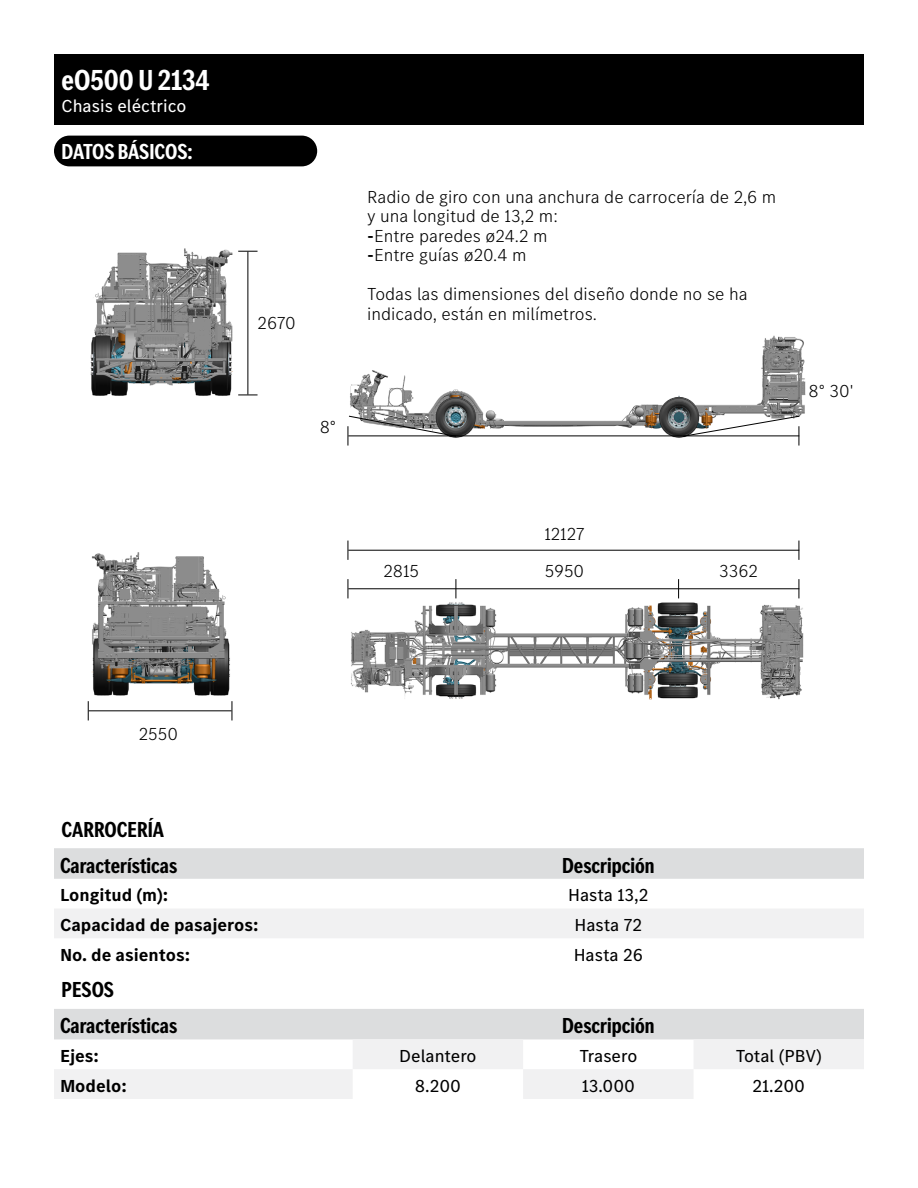
<style>
.page{position:relative;width:918px;height:1188px;background:#fff}
.page>*{position:absolute;margin:0;border:0;box-sizing:border-box;transform-origin:0 0}
.t1{font:700 condensed 30px "MB Corpo S Title";color:#fff}
.t2{font:700 condensed 22.5px "MB Corpo S Title";color:#000}
.t3{font:700 condensed 22.5px "MB Corpo S Title";letter-spacing:-.005em;color:#fff}
.t4{font:300 18px/19.5px "MB Corpo S Text";color:#000}
.t5{font:18px "MB Corpo S Text";color:#000}
.t6{font:700 18px "MB Corpo S Text";color:#000}
.P1{font:18px "MB Corpo S Text";color:#fff}
.s1{font-weight:700}
</style>
<div class="page">
<div style="left:54px;top:54px;width:810px;height:71px;background:#000"></div>
<img style="left:90px;top:248px;width:143px;height:148px">
<hr style="left:248px;top:252px;width:1px;height:143px;background:#000">
<svg style="left:238px;top:251px;width:20px;height:1px"></svg>
<svg style="left:238px;top:395px;width:20px;height:1px"></svg>
<img style="left:91px;top:552px;width:139px;height:144px">
<hr style="left:89px;top:710px;width:143px;height:1px;background:#000">
<svg style="left:232px;top:701px;width:1px;height:19px"></svg>
<svg style="left:88px;top:701px;width:1px;height:19px"></svg>
<img style="left:350px;top:335px;width:456px;height:103px">
<img style="left:351px;top:602px;width:453px;height:98px">
<hr style="left:348px;top:588px;width:451px;height:1px;background:#000">
<svg style="left:799px;top:579px;width:1px;height:19px"></svg>
<svg style="left:678px;top:579px;width:1px;height:19px"></svg>
<svg style="left:456px;top:579px;width:1px;height:19px"></svg>
<svg style="left:348px;top:579px;width:1px;height:19px"></svg>
<hr style="left:348px;top:550px;width:451px;height:1px;background:#000">
<svg style="left:799px;top:541px;width:1px;height:19px"></svg>
<svg style="left:348px;top:541px;width:1px;height:19px"></svg>
<hr style="left:348px;top:436px;width:451px;height:1px;background:#000">
<svg style="left:682px;top:415px;width:118px;height:31px"></svg>
<svg style="left:348px;top:415px;width:109px;height:31px"></svg>
<div style="left:54px;top:136px;width:263px;height:30px;background:#000;border-radius:15px"></div>
<div style="left:54px;top:848px;width:810px;height:31px;background:#dcddde"></div>
<div style="left:54px;top:909px;width:810px;height:29px;background:#f1f1f2"></div>
<div style="left:54px;top:1009px;width:810px;height:30px;background:#dcddde"></div>
<svg style="left:54px;top:1039px;width:810px;height:60px;fill:#f2f2f3"></svg>
<h1 class="t1" style="left:62px;top:60px;width:150px">eO500 U 2134</h1>
<p class="P1" style="left:62px;top:94px;width:126px">Chasis eléctrico</p>
<h2 class="t3" style="left:62px;top:137px;width:133px">DATOS BÁSICOS:</h2>
<p class="t4" style="left:258px;top:313px;width:40px">2670</p>
<p class="t4" style="left:367px;top:186px;width:411px">Radio de giro con una anchura de carrocería de 2,6 m y una longitud de 13,2 m:<br><span class="s1">-</span>Entre paredes ø24.2 m<br><span class="s1">-</span>Entre guías ø20.4 m</p>
<p class="t4" style="left:367px;top:283px;width:382px">Todas las dimensiones del diseño donde no se ha indicado, están en milímetros.</p>
<p class="t4" style="left:320px;top:417px;width:18px">8°</p>
<p class="t4" style="left:809px;top:380px;width:46px">8° 30'</p>
<p class="t4" style="left:544px;top:523px;width:42px">12127</p>
<p class="t4" style="left:383px;top:561px;width:37px">2815</p>
<p class="t4" style="left:545px;top:561px;width:41px">5950</p>
<p class="t4" style="left:719px;top:561px;width:40px">3362</p>
<p class="t4" style="left:139px;top:724px;width:41px">2550</p>
<p class="t2" style="left:62px;top:814px;width:104px">CARROCERÍA</p>
<p class="t2" style="left:60px;top:850px;width:119px">Características</p>
<p class="t2" style="left:562px;top:850px;width:94px">Descripción</p>
<p class="t6" style="left:60px;top:883px;width:110px">Longitud (m):</p>
<p class="t5" style="left:568px;top:883px;width:82px">Hasta 13,2</p>
<p class="t6" style="left:60px;top:913px;width:200px">Capacidad de pasajeros:</p>
<p class="t5" style="left:575px;top:913px;width:69px">Hasta 72</p>
<p class="t6" style="left:60px;top:943px;width:132px">No. de asientos:</p>
<p class="t5" style="left:574px;top:943px;width:71px">Hasta 26</p>
<p class="t2" style="left:62px;top:975px;width:54px">PESOS</p>
<p class="t2" style="left:60px;top:1011px;width:119px">Características</p>
<p class="t2" style="left:562px;top:1011px;width:94px">Descripción</p>
<p class="t6" style="left:60px;top:1044px;width:41px">Ejes:</p>
<p class="t5" style="left:399px;top:1044px;width:79px">Delantero</p>
<p class="t5" style="left:579px;top:1044px;width:60px">Trasero</p>
<p class="t5" style="left:736px;top:1044px;width:88px">Total (PBV)</p>
<p class="t6" style="left:60px;top:1074px;width:68px">Modelo:</p>
<p class="t5" style="left:415px;top:1074px;width:48px">8.200</p>
<p class="t5" style="left:582px;top:1074px;width:55px">13.000</p>
<p class="t5" style="left:753px;top:1074px;width:54px">21.200</p>
</div>
